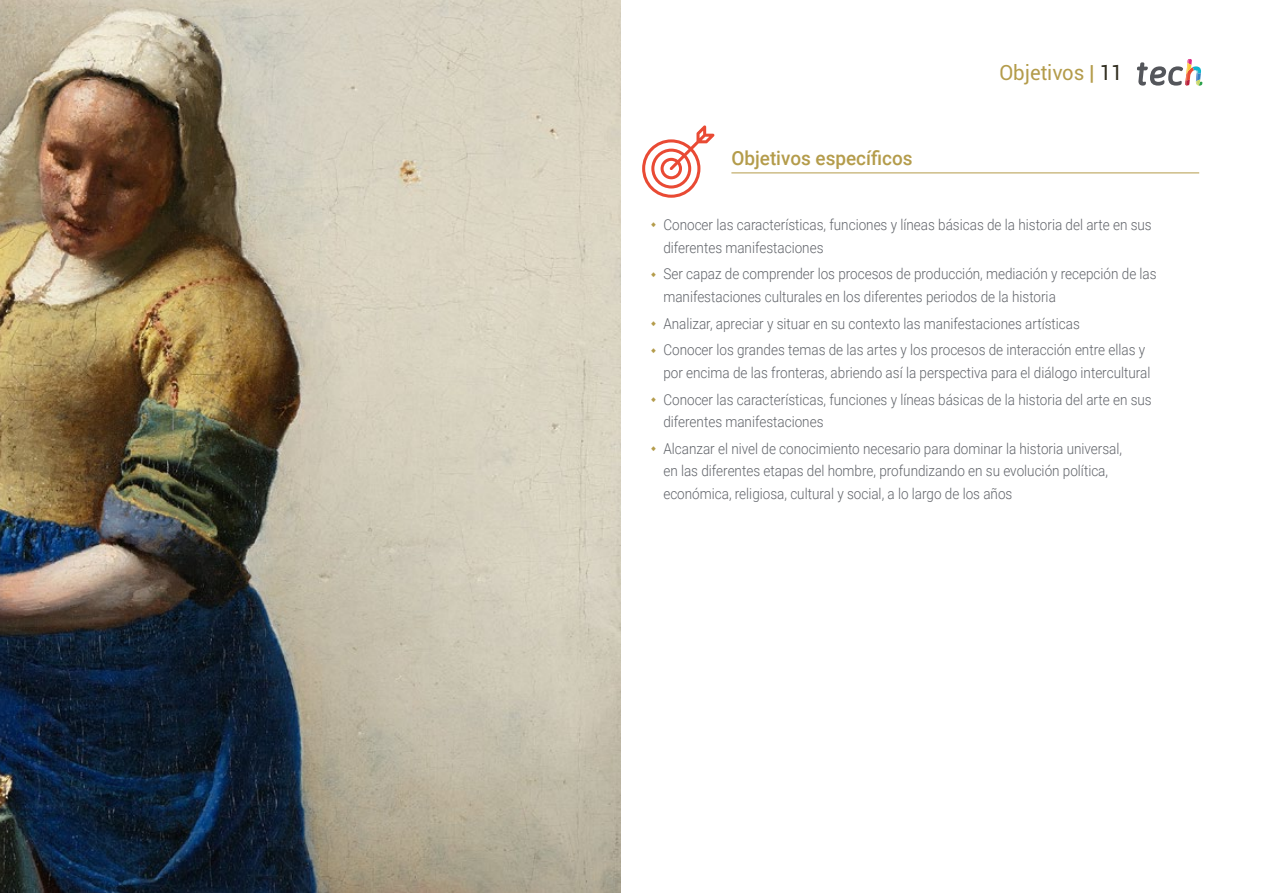
<style>
.page{position:relative;width:1263px;height:893px;background:#fff}
.page>*{position:absolute;margin:0;border:0;box-sizing:border-box;transform-origin:0 0}
.t1{font:21px "Roboto";color:#b49c4b}
.t2{font:500 19.5px "Roboto";color:#b49c4b}
.t3{font:300 15px/22.5px "Roboto";color:#61646a;scale:.9 1}
.s1{color:#312e20}
</style>
<div class="page">
<hr style="left:731px;top:173px;width:468px;height:1px;background:#b49c4b">
<svg style="left:642px;top:125px;width:72px;height:73px"></svg>
<img style="left:0;top:0;width:621px;height:893px">
<svg style="left:1137px;top:59px;width:65px;height:27px"></svg>
<h2 class="t2" style="left:731px;top:144px;width:183px">Objetivos específicos</h2>
<h1 class="t1" style="left:999px;top:57px;width:125px">Objetivos | <span class="s1">11</span></h1>
<p class="t3" style="left:663px;top:213px;width:544px">Conocer las características, funciones y líneas básicas de la historia del arte en sus diferentes manifestaciones</p>
<p class="t3" style="left:663px;top:262px;width:550px">Ser capaz de comprender los procesos de producción, mediación y recepción de las manifestaciones culturales en los diferentes periodos de la historia</p>
<p class="t3" style="left:663px;top:309px;width:537px;line-height:26.7px">Analizar, apreciar y situar en su contexto las manifestaciones artísticas<br>Conocer los grandes temas de las artes y los procesos de interacción entre ellas y</p>
<p class="t3" style="left:663px;top:359px;width:544px;line-height:26.7px">por encima de las fronteras, abriendo así la perspectiva para el diálogo intercultural<br>Conocer las características, funciones y líneas básicas de la historia del arte en sus</p>
<p class="t3" style="left:663px;top:408px;width:511px;line-height:26.7px">diferentes manifestaciones<br>Alcanzar el nivel de conocimiento necesario para dominar la historia universal,</p>
<p class="t3" style="left:663px;top:459px;width:496px">en las diferentes etapas del hombre, profundizando en su evolución política, económica, religiosa, cultural y social, a lo largo de los años</p>
</div>
